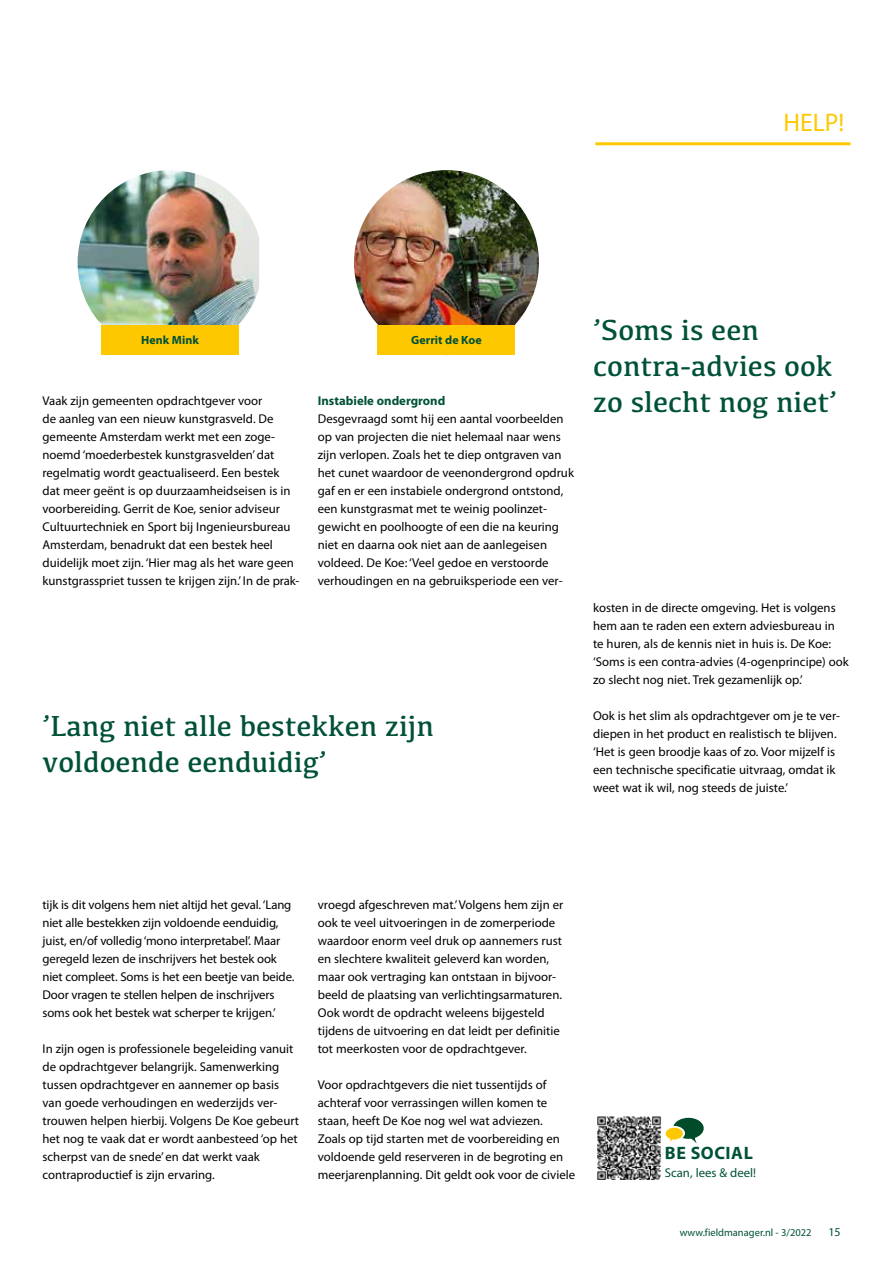
<style>
.page{position:relative;width:893px;height:1263px;background:#fff}
.page>*{position:absolute;margin:0;border:0;box-sizing:border-box;transform-origin:0 0}
.t1{font:30px/36px "Kefa";color:#005139}
.t2{font:25.5px "Myriad Pro";color:#fec800}
.t3{font:700 18px "Myriad Pro";letter-spacing:.03em;color:#005139}
.t4{font:12.75px/18px "Myriad Pro";color:#000}
.t5{font:700 12.75px "Myriad Pro";color:#005139}
.t6{font:12.75px "Myriad Pro";color:#005139}
.t7{font:700 12px "Myriad Pro";color:#005139}
.t8{font:12px "Myriad Pro";color:#005139}
.t9{font:10.5px "Myriad Pro";color:#005139}
</style>
<div class="page">
<hr style="left:595px;top:142px;width:255px;height:3px;background:#fec800">
<img style="left:78px;top:170px;width:181px;height:156px">
<div style="left:101px;top:326px;width:138px;height:29px;background:#fec800"></div>
<img style="left:354px;top:170px;width:185px;height:185px;border-radius:92px">
<div style="left:378px;top:326px;width:137px;height:29px;background:#fec800"></div>
<img style="left:597px;top:1116px;width:64px;height:63px">
<svg style="left:666px;top:1118px;width:38px;height:25px"></svg>
<h2 class="t2" style="left:783px;top:107px;width:62px">HELP!</h2>
<p class="t7" style="left:141px;top:332px;width:59px">Henk Mink</p>
<p class="t7" style="left:411px;top:332px;width:72px">Gerrit de Koe</p>
<p class="t4" style="left:43px;top:392px;width:258px">Vaak zijn gemeenten opdrachtgever voor<br>de aanleg van een nieuw kunstgrasveld. De gemeente Amsterdam werkt met een zoge&shy;noemd ‘moederbestek kunstgrasvelden’ dat regelmatig wordt geactualiseerd. Een bestek dat meer geënt is op duurzaamheidseisen is in voorbereiding. Gerrit de Koe, senior adviseur Cultuurtechniek en Sport bij Ingenieursbureau Amsterdam, benadrukt dat een bestek heel duidelijk moet zijn. ‘Hier mag als het ware geen kunstgrasspriet tussen te krijgen zijn.’ In de prak-</p>
<p class="t5" style="left:318px;top:392px;width:129px">Instabiele ondergrond</p>
<p class="t4" style="left:318px;top:410px;width:258px">Desgevraagd somt hij een aantal voorbeelden op van projecten die niet helemaal naar wens zijn verlopen. Zoals het te diep ontgraven van het cunet waardoor de veenondergrond opdruk gaf en er een instabiele ondergrond ontstond, een kunstgrasmat met te weinig poolinzet&shy;gewicht en poolhoogte of een die na keuring niet en daarna ook niet aan de aanlegeisen voldeed. De Koe: ‘Veel gedoe en verstoorde verhoudingen en na gebruiksperiode een ver-</p>
<h1 class="t1" style="left:43px;top:707px;width:393px">’Lang niet alle bestekken zijn voldoende eenduidig’</h1>
<h1 class="t1" style="left:593px;top:311px;width:246px">’Soms is een contra-advies ook zo slecht nog niet’</h1>
<p class="t4" style="left:593px;top:599px;width:257px">kosten in de directe omgeving. Het is volgens hem aan te raden een extern adviesbureau in<br>te huren, als de kennis niet in huis is. De Koe: ‘Soms is een contra-advies (4-ogenprincipe) ook zo slecht nog niet. Trek gezamenlijk op.’</p>
<p class="t4" style="left:593px;top:707px;width:248px">Ook is het slim als opdrachtgever om je te ver&shy;diepen in het product en realistisch te blijven. ‘Het is geen broodje kaas of zo. Voor mijzelf is een technische specificatie uitvraag, omdat ik weet wat ik wil, nog steeds de juiste.’</p>
<p class="t4" style="left:43px;top:896px;width:253px">tijk is dit volgens hem niet altijd het geval. ‘Lang niet alle bestekken zijn voldoende eenduidig, juist, en/of volledig ‘mono interpretabel’. Maar geregeld lezen de inschrijvers het bestek ook niet compleet. Soms is het een beetje van beide.<br>Door vragen te stellen helpen de inschrijvers soms ook het bestek wat scherper te krijgen.’</p>
<p class="t4" style="left:43px;top:1040px;width:258px">In zijn ogen is professionele begeleiding vanuit de opdrachtgever belangrijk. Samenwerking tussen opdrachtgever en aannemer op basis van goede verhoudingen en wederzijds ver&shy;trouwen helpen hierbij. Volgens De Koe gebeurt het nog te vaak dat er wordt aanbesteed ‘op het scherpst van de snede’ en dat werkt vaak contraproductief is zijn ervaring.</p>
<p class="t4" style="left:318px;top:896px;width:247px">vroegd afgeschreven mat.’ Volgens hem zijn er ook te veel uitvoeringen in de zomerperiode waardoor enorm veel druk op aannemers rust en slechtere kwaliteit geleverd kan worden, maar ook vertraging kan ontstaan in bijvoor&shy;beeld de plaatsing van verlichtingsarmaturen.<br>Ook wordt de opdracht weleens bijgesteld tijdens de uitvoering en dat leidt per definitie tot meerkosten voor de opdrachtgever.</p>
<p class="t4" style="left:318px;top:1076px;width:259px">Voor opdrachtgevers die niet tussentijds of achteraf voor verrassingen willen komen te staan, heeft De Koe nog wel wat adviezen.<br>Zoals op tijd starten met de voorbereiding en voldoende geld reserveren in de begroting en meerjarenplanning. Dit geldt ook voor de civiele</p>
<h3 class="t3" style="left:665px;top:1141px;width:89px">BE SOCIAL</h3>
<p class="t6" style="left:665px;top:1165px;width:93px">Scan, lees &amp; deel!</p>
<p class="t9" style="left:680px;top:1226px;width:133px">www.fieldmanager.nl - 3/2022</p>
<p class="t8" style="left:828px;top:1224px;width:14px">15</p>
</div>
